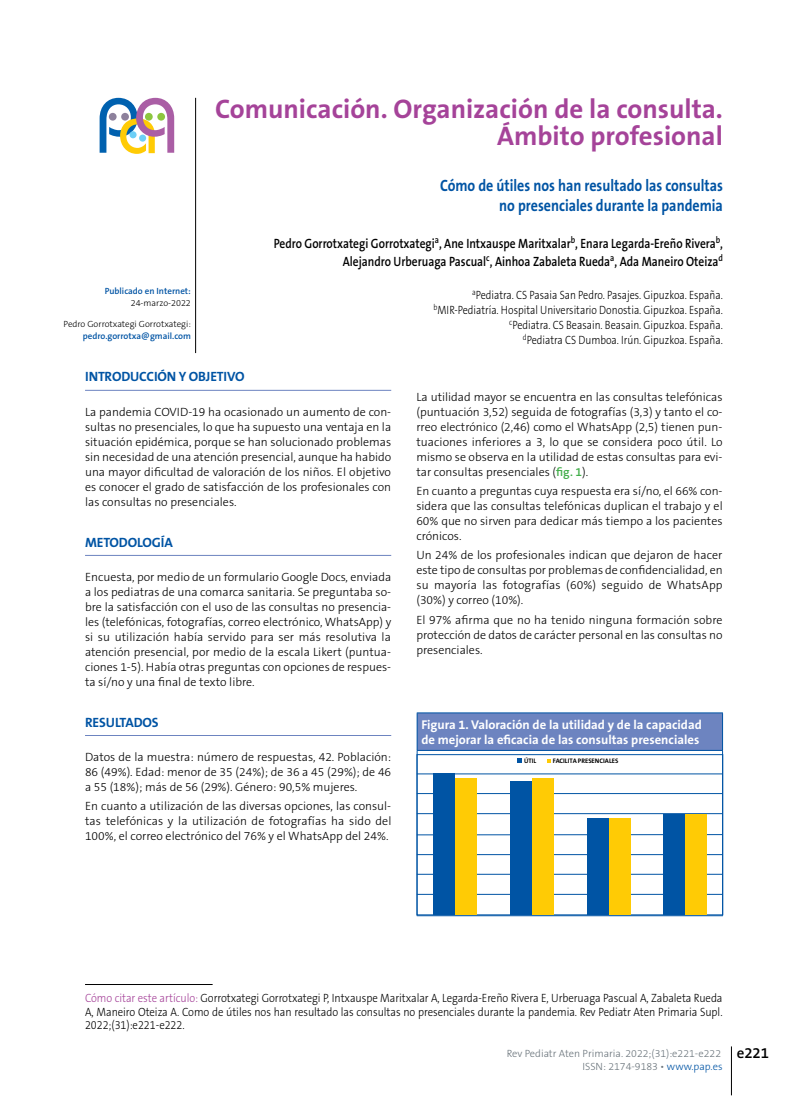
<style>
.page{position:relative;width:808px;height:1106px;background:#fff}
.page>*{position:absolute;margin:0;border:0;box-sizing:border-box;transform-origin:0 0}
.t1{font:700 27px/27px "The Sans B7";color:#a54399;text-align:right}
.t2{font:700 16.5px/19.5px "The Sans B7";color:#0054a4;text-align:right;scale:.85 1}
.t3{font:600 13.5px/18px "The Sans B6";color:#000;text-align:right;scale:.85 1}
.t4{font:700 13.5px "The Sans B7";letter-spacing:-.01em;color:#0054a4}
.t5{font:700 12.75px/15.3px "The Sans B7";color:#fff}
.t6{font:300 12px/15px "The Sans B3";color:#000;text-align:justify}
.t7{font:300 12px/13.5px "The Sans B3";color:#000;text-align:justify;scale:.9 1}
.t8{font:300 12px/15px "The Sans B3";color:#000;text-align:right;scale:.85 1}
.t9{font:300 10.5px/13.2px "The Sans B3";color:#6a747b}
.t10{font:600 9px "The Sans B6";color:#0054a4}
.t11{font:300 9px "The Sans B3";color:#000}
.t12{font:700 6.6px "The Sans B7";color:#000}
.s1{font-family:"The Sans B6";font-weight:600;color:#41ad49}
.s2{color:#a54399}
.s3{font-family:"The Sans B6";font-weight:600;font-size:15px;color:#000}
.s4{color:#0054a4}
</style>
<div class="page">
<svg style="left:100px;top:98px;width:74px;height:56px"></svg>
<div style="left:145px;top:113px;width:8px;height:8px;background:#8dc63f;border-radius:50%"></div>
<div style="left:157px;top:113px;width:8px;height:8px;background:#8dc63f;border-radius:50%"></div>
<hr style="left:195px;top:98px;width:1px;height:255px;background:#000">
<hr style="left:85px;top:984px;width:128px;height:1px;background:#000">
<hr style="left:731px;top:1046px;width:1px;height:49px;background:#000">
<hr style="left:85px;top:390px;width:306px;height:1px;background:#6d84c0">
<hr style="left:85px;top:555px;width:306px;height:1px;background:#6d84c0">
<hr style="left:85px;top:735px;width:306px;height:1px;background:#6d84c0">
<div style="left:417px;top:713px;width:305px;height:37px;background:#6d84c0"></div>
<hr style="left:417px;top:713px;width:1px;height:37px;background:#0054a4">
<hr style="left:722px;top:713px;width:1px;height:37px;background:#0054a4">
<hr style="left:417px;top:712px;width:306px;height:1px;background:#0054a4">
<hr style="left:417px;top:750px;width:1px;height:165px;background:#0054a4">
<hr style="left:722px;top:750px;width:1px;height:165px;background:#0054a4">
<hr style="left:417px;top:750px;width:306px;height:1px;background:#0054a4">
<hr style="left:417px;top:915px;width:306px;height:1px;background:#0054a4">
<svg style="left:417px;top:754px;width:305px;height:161px"></svg>
<div style="left:434px;top:774px;width:21px;height:141px;background:#0054a4"></div>
<div style="left:510px;top:782px;width:21px;height:133px;background:#0054a4"></div>
<div style="left:587px;top:818px;width:21px;height:97px;background:#0054a4"></div>
<div style="left:663px;top:814px;width:21px;height:101px;background:#0054a4"></div>
<div style="left:456px;top:778px;width:21px;height:137px;background:#ffcb05"></div>
<div style="left:532px;top:778px;width:22px;height:137px;background:#ffcb05"></div>
<div style="left:609px;top:818px;width:21px;height:97px;background:#ffcb05"></div>
<div style="left:685px;top:814px;width:21px;height:101px;background:#ffcb05"></div>
<svg style="left:547px;top:759px;width:4px;height:4px"></svg>
<svg style="left:518px;top:758px;width:4px;height:5px"></svg>
<p class="t10" style="left:105px;top:286px;width:88px">Publicado en Internet:</p>
<p class="t11" style="left:131px;top:298px;width:62px">24-marzo-2022</p>
<p class="t11" style="left:64px;top:319px;width:129px">Pedro Gorrotxategi Gorrotxategi:</p>
<p class="t10" style="left:83px;top:331px;width:110px">pedro.gorrotxa@gmail.com</p>
<h1 class="t1" style="left:215px;top:96px;width:509px">Comunicación. Organización de la consulta.<br>Ámbito profesional</h1>
<h2 class="t2" style="left:440px;top:176px;width:334px">Cómo de útiles nos han resultado las consultas no presenciales durante la pandemia</h2>
<p class="t3" style="left:274px;top:235px;width:530px">Pedro Gorrotxategi Gorrotxategi<sup>a</sup>, Ane Intxauspe Maritxalar<sup>b</sup>, Enara Legarda-Ereño Rivera<sup>b</sup>,<br>Alejandro Urberuaga Pascual<sup>c</sup>, Ainhoa Zabaleta Rueda<sup>a</sup>, Ada Maneiro Oteiza<sup>d</sup></p>
<p class="t8" style="left:433px;top:288px;width:342px"><sup>a</sup>Pediatra. CS Pasaia San Pedro. Pasajes. Gipuzkoa. España. <sup>b</sup>MIR-Pediatría. Hospital Universitario Donostia. Gipuzkoa. España. <sup>c</sup>Pediatra. CS Beasain. Beasain. Gipuzkoa. España.<br><sup>d</sup>Pediatra CS Dumboa. Irún. Gipuzkoa. España.</p>
<p class="t4" style="left:85px;top:369px;width:161px">INTRODUCCIÓN Y OBJETIVO</p>
<p class="t6" style="left:85px;top:404px;width:308px">La pandemia COVID-19 ha ocasionado un aumento de con&shy;sultas no presenciales, lo que ha supuesto una ventaja en la situación epidémica, porque se han solucionado problemas sin necesidad de una atención presencial, aunque ha habido una mayor dificultad de valoración de los niños. El objetivo es conocer el grado de satisfacción de los profesionales con las consultas no presenciales.</p>
<p class="t4" style="left:85px;top:534px;width:89px">METODOLOGÍA</p>
<p class="t6" style="left:85px;top:569px;width:308px">Encuesta, por medio de un formulario Google Docs, enviada a los pediatras de una comarca sanitaria. Se preguntaba so&shy;bre la satisfacción con el uso de las consultas no presencia&shy;les (telefónicas, fotografías, correo electrónico, WhatsApp) y si su utilización había servido para ser más resolutiva la atención presencial, por medio de la escala Likert (puntua&shy;ciones 1-5). Había otras preguntas con opciones de respues&shy;ta sí/no y una final de texto libre.</p>
<p class="t4" style="left:85px;top:714px;width:75px">RESULTADOS</p>
<p class="t6" style="left:85px;top:749px;width:308px">Datos de la muestra: número de respuestas, 42. Población:<br>86 (49%). Edad: menor de 35 (24%); de 36 a 45 (29%); de 46 a 55 (18%); más de 56 (29%). Género: 90,5% mujeres.</p>
<p class="t6" style="left:85px;top:799px;width:308px">En cuanto a utilización de las diversas opciones, las consul&shy;tas telefónicas y la utilización de fotografías ha sido del 100%, el correo electrónico del 76% y el WhatsApp del 24%.</p>
<p class="t6" style="left:416px;top:389px;width:308px">La utilidad mayor se encuentra en las consultas telefónicas (puntuación 3,52) seguida de fotografías (3,3) y tanto el co&shy;rreo electrónico (2,46) como el WhatsApp (2,5) tienen pun&shy;tuaciones inferiores a 3, lo que se considera poco útil. Lo mismo se observa en la utilidad de estas consultas para evi&shy;tar consultas presenciales (<span class="s1">fig. 1</span>).</p>
<p class="t6" style="left:416px;top:484px;width:308px">En cuanto a preguntas cuya respuesta era sí/no, el 66% con&shy;sidera que las consultas telefónicas duplican el trabajo y el 60% que no sirven para dedicar más tiempo a los pacientes crónicos.</p>
<p class="t6" style="left:416px;top:548px;width:308px">Un 24% de los profesionales indican que dejaron de hacer este tipo de consultas por problemas de confidencialidad, en su mayoría las fotografías (60%) seguido de WhatsApp (30%) y correo (10%).</p>
<p class="t6" style="left:416px;top:612px;width:308px">El 97% afirma que no ha tenido ninguna formación sobre protección de datos de carácter personal en las consultas no presenciales.</p>
<p class="t5" style="left:421px;top:717px;width:282px">Figura 1. Valoración de la utilidad y de la capacidad de mejorar la eficacia de las consultas presenciales</p>
<p class="t12" style="left:524px;top:757px;width:14px">ÚTIL</p>
<p class="t12" style="left:553px;top:757px;width:67px">FACILITA PRESENCIALES</p>
<p class="t7" style="left:85px;top:991px;width:710px"><span class="s2">Cómo citar este artículo:</span> Gorrotxategi Gorrotxategi P, Intxauspe Maritxalar A, Legarda-Ereño Rivera E, Urberuaga Pascual A, Zabaleta Rueda A, Maneiro Oteiza A. Como de útiles nos han resultado las consultas no presenciales durante la pandemia. Rev Pediatr Aten Primaria Supl.<br>2022;(31):e221-e222.</p>
<p class="t9" style="left:582px;top:1047px;width:188px;text-indent:-75px">Rev Pediatr Aten Primaria. 2022;(31):e221-e222 <span class="s3">e221<br></span>ISSN: 2174-9183 • <span class="s4">www.pap.es</span></p>
</div>
